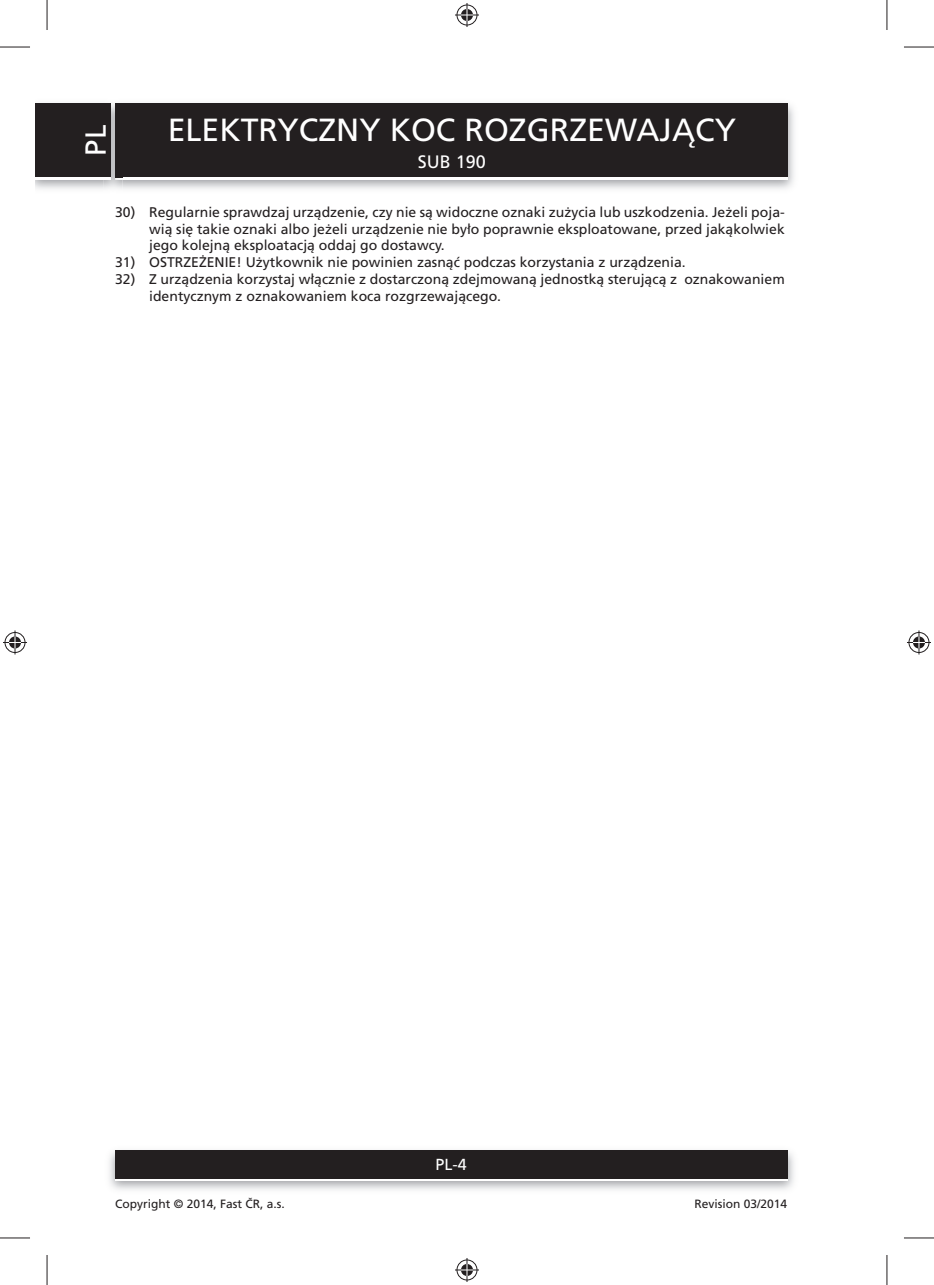
<style>
.page{position:relative;width:934px;height:1285px;background:#fff}
.page>*{position:absolute;margin:0;border:0;box-sizing:border-box;transform-origin:0 0}
.t1{font:32px "Frutiger CE";color:#fff}
.t2{font:29px "Frutiger CE";color:#fff}
.t3{font:18px "Frutiger CE";color:#fff}
.t4{font:16px "Frutiger CE";color:#fff}
.t5{font:14px/16.8px "Frutiger CE";color:#231f20;text-align:justify}
.t6{font:12px "Frutiger CE";color:#231f20}
</style>
<div class="page">
<img style="left:36px;top:103px;width:758px;height:86px">
<div style="left:115px;top:106px;width:672px;height:74px;background:#fff"></div>
<div style="left:115px;top:104px;width:672px;height:73px;background:#231f20"></div>
<img style="left:109px;top:1150px;width:685px;height:40px">
<div style="left:115px;top:1153px;width:672px;height:28px;background:linear-gradient(to right,#fff,#fff)"></div>
<div style="left:115px;top:1150px;width:672px;height:28px;background:#231f20"></div>
<img style="left:104px;top:103px;width:18px;height:86px">
<img style="left:115px;top:177px;width:7px;height:3px">
<svg style="left:115px;top:104px;width:7px;height:2px"></svg>
<img style="left:115px;top:106px;width:7px;height:71px">
<div style="left:36px;top:106px;width:75px;height:74px;background:#fff"></div>
<div style="left:36px;top:104px;width:75px;height:73px;background:#231f20"></div>
<hr style="left:0;top:47px;width:30px;height:1px;background:#231f20">
<hr style="left:903px;top:47px;width:30px;height:1px;background:#231f20">
<hr style="left:0;top:1237px;width:30px;height:1px;background:#231f20">
<hr style="left:903px;top:1237px;width:30px;height:1px;background:#231f20">
<hr style="left:47px;top:0;width:1px;height:30px;background:#231f20">
<hr style="left:47px;top:1255px;width:1px;height:30px;background:#231f20">
<hr style="left:886px;top:0;width:1px;height:30px;background:#231f20">
<hr style="left:886px;top:1255px;width:1px;height:30px;background:#231f20">
<svg style="left:455px;top:3px;width:24px;height:24px"></svg>
<svg style="left:455px;top:1258px;width:24px;height:24px"></svg>
<svg style="left:3px;top:630px;width:24px;height:24px"></svg>
<svg style="left:907px;top:630px;width:23px;height:24px"></svg>
<h2 class="t2" style="left:84px;top:156px;width:32px;rotate:-90deg">PL</h2>
<h1 class="t1" style="left:168px;top:117px;width:569px">ELEKTRYCZNY KOC ROZGRZEWAJĄCY</h1>
<p class="t3" style="left:418px;top:155px;width:70px">SUB 190</p>
<p class="t5" style="left:149px;top:204px;width:636px;text-indent:-34px">30) Regularnie sprawdzaj urządzenie, czy nie są widoczne oznaki zużycia lub uszkodzenia. Jeżeli poja&shy;wią się takie oznaki albo jeżeli urządzenie nie było poprawnie eksploatowane, przed jakąkolwiek jego kolejną eksploatacją oddaj go dostawcy.</p>
<p class="t5" style="left:115px;top:255px;width:572px">31) OSTRZEŻENIE! Użytkownik nie powinien zasnąć podczas korzystania z urządzenia.</p>
<p class="t5" style="left:149px;top:272px;width:636px;text-indent:-34px">32) Z urządzenia korzystaj włącznie z dostarczoną zdejmowaną jednostką sterującą z oznakowaniem identycznym z oznakowaniem koca rozgrzewającego.</p>
<p class="t4" style="left:435px;top:1158px;width:33px">PL-4</p>
<p class="t6" style="left:115px;top:1198px;width:171px">Copyright © 2014, Fast ČR, a.s.</p>
<p class="t6" style="left:694px;top:1198px;width:94px">Revision 03/2014</p>
</div>
